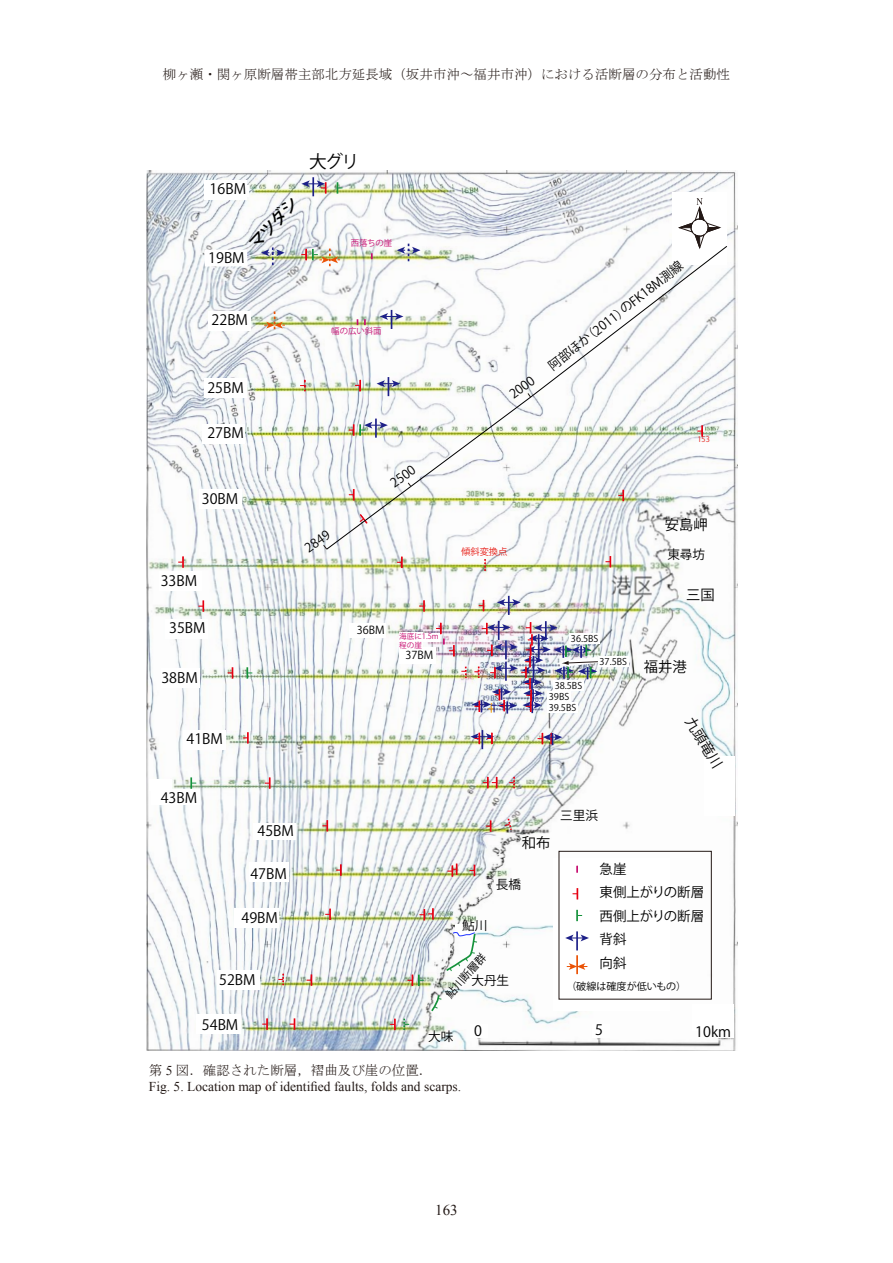
<style>
.page{position:relative;width:893px;height:1263px;background:#fff}
.page>*{position:absolute;margin:0;border:0;box-sizing:border-box;transform-origin:0 0}
.t1{font:17.7px "Koz Go Pro";color:#000}
.t2{font:500 16.8px "Koz Go Pro";color:#000}
.t3{font:15px "Times New Roman";color:#231916}
.t4{font:14.25px "Koz Go Pro";color:#000}
.t5{font:13.5px "MS Mincho";color:#231916}
.t6{font:13.5px "Times New Roman";color:#231916}
.t7{font:13.5px/23.5px "Koz Go Pro";color:#000}
.t8{font:12.6px "Koz Go Pro";color:#000}
.t9{font:10.95px "Koz Go Pro";color:#000}
.t10{font:10.05px "Koz Go Pro";color:#000}
.t11{font:9.3px/11.4px "Koz Go Pro";color:#000}
.t12{font:9.3px "Koz Go Pro";color:#e71f19}
.t13{font:8.4px "Koz Go Pro";color:#c70d71}
.t14{font:7.5px "Koz Go Pro";color:#c70d71}
.t15{font:7.5px "Koz Go Pro";color:#e71f19}
.t16{font:6.75px "Koz Go Pro";color:#1d2088}
.s1{font-family:"Times New Roman"}
</style>
<div class="page">
<img style="left:146px;top:170px;width:591px;height:881px">
<div style="left:470px;top:1024px;width:17px;height:14px;background:#fff"></div>
<div style="left:593px;top:1024px;width:17px;height:14px;background:#fff"></div>
<div style="left:716px;top:1024px;width:17px;height:14px;background:#fff"></div>
<div style="left:455px;top:924px;width:20px;height:13px;background:#fff"></div>
<div style="left:704px;top:756px;width:30px;height:59px;background:#fff"></div>
<div style="left:692px;top:1004px;width:42px;height:26px;background:#fff"></div>
<div style="left:249px;top:863px;width:39px;height:19px;background:#fff"></div>
<div style="left:254px;top:823px;width:42px;height:16px;background:#fff"></div>
<div style="left:149px;top:779px;width:23px;height:12px;background:#fff"></div>
<div style="left:151px;top:789px;width:49px;height:16px;background:#fff"></div>
<div style="left:216px;top:185px;width:33px;height:11px;background:#fff"></div>
<svg style="left:261px;top:247px;width:24px;height:19px"></svg>
<svg style="left:397px;top:244px;width:23px;height:1px"></svg>
<svg style="left:509px;top:777px;width:6px;height:11px"></svg>
<svg style="left:504px;top:817px;width:9px;height:15px"></svg>
<svg style="left:336px;top:864px;width:6px;height:12px"></svg>
<svg style="left:470px;top:865px;width:5px;height:11px"></svg>
<svg style="left:278px;top:974px;width:6px;height:11px"></svg>
<svg style="left:307px;top:974px;width:5px;height:12px"></svg>
<svg style="left:262px;top:1018px;width:6px;height:12px"></svg>
<svg style="left:290px;top:1018px;width:5px;height:12px"></svg>
<div style="left:183px;top:730px;width:43px;height:19px;background:#fff"></div>
<div style="left:161px;top:668px;width:39px;height:19px;background:#fff"></div>
<div style="left:165px;top:619px;width:43px;height:19px;background:#fff"></div>
<div style="left:159px;top:571px;width:43px;height:19px;background:#fff"></div>
<div style="left:199px;top:489px;width:43px;height:19px;background:#fff"></div>
<div style="left:202px;top:424px;width:43px;height:19px;background:#fff"></div>
<div style="left:204px;top:379px;width:43px;height:19px;background:#fff"></div>
<div style="left:208px;top:311px;width:43px;height:19px;background:#fff"></div>
<svg style="left:204px;top:250px;width:44px;height:16px"></svg>
<div style="left:204px;top:180px;width:43px;height:19px;background:#fff"></div>
<div style="left:234px;top:908px;width:44px;height:19px;background:#fff"></div>
<div style="left:217px;top:971px;width:43px;height:19px;background:#fff"></div>
<div style="left:196px;top:1014px;width:45px;height:19px;background:#fff"></div>
<svg style="left:430px;top:993px;width:12px;height:20px"></svg>
<div style="left:672px;top:192px;width:55px;height:73px;background:#fff"></div>
<svg style="left:678px;top:198px;width:43px;height:47px"></svg>
<svg style="left:484px;top:559px;width:2px;height:12px"></svg>
<svg style="left:301px;top:177px;width:26px;height:19px"></svg>
<svg style="left:337px;top:182px;width:5px;height:12px"></svg>
<svg style="left:301px;top:249px;width:25px;height:18px"></svg>
<svg style="left:264px;top:311px;width:21px;height:19px"></svg>
<svg style="left:300px;top:380px;width:6px;height:11px"></svg>
<svg style="left:178px;top:556px;width:6px;height:12px"></svg>
<svg style="left:397px;top:557px;width:6px;height:11px"></svg>
<svg style="left:606px;top:556px;width:5px;height:11px"></svg>
<svg style="left:479px;top:600px;width:5px;height:11px"></svg>
<svg style="left:419px;top:600px;width:6px;height:12px"></svg>
<svg style="left:198px;top:600px;width:6px;height:12px"></svg>
<svg style="left:497px;top:596px;width:24px;height:19px"></svg>
<svg style="left:436px;top:623px;width:19px;height:33px"></svg>
<svg style="left:228px;top:667px;width:5px;height:12px"></svg>
<svg style="left:246px;top:667px;width:6px;height:12px"></svg>
<svg style="left:243px;top:732px;width:6px;height:11px"></svg>
<svg style="left:470px;top:730px;width:24px;height:19px"></svg>
<svg style="left:538px;top:733px;width:24px;height:12px"></svg>
<svg style="left:190px;top:777px;width:6px;height:12px"></svg>
<svg style="left:265px;top:777px;width:6px;height:12px"></svg>
<svg style="left:483px;top:777px;width:14px;height:11px"></svg>
<svg style="left:322px;top:820px;width:6px;height:11px"></svg>
<svg style="left:486px;top:820px;width:5px;height:12px"></svg>
<svg style="left:448px;top:863px;width:9px;height:14px"></svg>
<svg style="left:420px;top:908px;width:14px;height:12px"></svg>
<svg style="left:325px;top:909px;width:6px;height:11px"></svg>
<svg style="left:408px;top:974px;width:16px;height:12px"></svg>
<svg style="left:390px;top:1019px;width:6px;height:11px"></svg>
<svg style="left:403px;top:1019px;width:6px;height:11px"></svg>
<div style="left:349px;top:623px;width:37px;height:14px;background:#fff"></div>
<div style="left:399px;top:648px;width:36px;height:16px;background:#fff"></div>
<div style="left:399px;top:632px;width:24px;height:18px;background:#fff"></div>
<div style="left:422px;top:633px;width:17px;height:8px;background:#fff"></div>
<div style="left:598px;top:656px;width:30px;height:11px;background:#fff"></div>
<img style="left:461px;top:621px;width:139px;height:93px">
<div style="left:553px;top:680px;width:30px;height:11px;background:#fff"></div>
<div style="left:547px;top:691px;width:24px;height:11px;background:#fff"></div>
<div style="left:547px;top:702px;width:30px;height:10px;background:#fff"></div>
<div style="left:553px;top:858px;width:116px;height:153px;background:#fff"></div>
<svg style="left:573px;top:888px;width:5px;height:11px"></svg>
<svg style="left:576px;top:910px;width:6px;height:11px"></svg>
<svg style="left:576px;top:866px;width:2px;height:7px"></svg>
<svg style="left:565px;top:931px;width:24px;height:43px"></svg>
<svg style="left:444px;top:932px;width:34px;height:40px"></svg>
<svg style="left:322px;top:544px;width:4px;height:6px"></svg>
<svg style="left:326px;top:245px;width:402px;height:305px"></svg>
<svg style="left:527px;top:392px;width:5px;height:6px"></svg>
<p class="t5" style="left:163px;top:67px;width:569px">柳ヶ瀬・関ヶ原断層帯主部北方延長域（坂井市沖～福井市沖）における活断層の分布と活動性</p>
<p class="t4" style="left:210px;top:179px;width:38px">16BM</p>
<p class="t2" style="left:244px;top:239px;width:65px;rotate:-47deg">マツダシ</p>
<p class="t4" style="left:208px;top:248px;width:38px">19BM</p>
<p class="t1" style="left:309px;top:150px;width:52px">大グリ</p>
<p class="t13" style="left:351px;top:238px;width:43px">西落ちの崖</p>
<p class="t4" style="left:212px;top:311px;width:38px">22BM</p>
<p class="t4" style="left:207px;top:379px;width:38px">25BM</p>
<p class="t4" style="left:207px;top:423px;width:38px">27BM</p>
<p class="t4" style="left:202px;top:490px;width:38px">30BM</p>
<p class="t13" style="left:331px;top:326px;width:52px">幅の広い斜面</p>
<p class="t8" style="left:387px;top:478px;width:29px;rotate:-36deg">2500</p>
<p class="t4" style="left:161px;top:571px;width:38px">33BM</p>
<p class="t8" style="left:301px;top:542px;width:29px;rotate:-35deg">2849</p>
<p class="t8" style="left:506px;top:389px;width:29px;rotate:-37deg">2000</p>
<p class="t8" style="left:545px;top:360px;width:169px;rotate:-38deg">阿部ほか（2011）のFK18M測線</p>
<p class="t15" style="left:697px;top:435px;width:14px">153</p>
<p class="t12" style="left:461px;top:546px;width:48px">傾斜変換点</p>
<p class="t4" style="left:665px;top:515px;width:44px">安島岬</p>
<p class="t8" style="left:667px;top:547px;width:39px">東尋坊</p>
<p class="t4" style="left:686px;top:585px;width:30px">三国</p>
<p class="t4" style="left:169px;top:619px;width:38px">35BM</p>
<p class="t4" style="left:161px;top:668px;width:38px">38BM</p>
<p class="t4" style="left:187px;top:729px;width:38px">41BM</p>
<p class="t4" style="left:161px;top:788px;width:38px">43BM</p>
<p class="t4" style="left:257px;top:821px;width:38px">45BM</p>
<p class="t4" style="left:250px;top:864px;width:38px">47BM</p>
<p class="t4" style="left:242px;top:909px;width:38px">49BM</p>
<p class="t4" style="left:219px;top:971px;width:38px">52BM</p>
<p class="t4" style="left:202px;top:1015px;width:38px">54BM</p>
<p class="t9" style="left:357px;top:623px;width:29px">36BM</p>
<p class="t14" style="left:399px;top:631px;width:41px">海底に1.5m</p>
<p class="t11" style="left:571px;top:633px;width:29px">36.5BS</p>
<p class="t14" style="left:399px;top:640px;width:24px">程の崖</p>
<p class="t9" style="left:405px;top:648px;width:29px">37BM</p>
<p class="t11" style="left:549px;top:680px;width:35px;text-indent:6px">38.5BS<br>39BS</p>
<p class="t11" style="left:549px;top:702px;width:29px">39.5BS</p>
<p class="t16" style="left:531px;top:696px;width:14px">10.7</p>
<p class="t11" style="left:599px;top:656px;width:29px">37.5BS</p>
<p class="t4" style="left:644px;top:657px;width:44px">福井港</p>
<p class="t4" style="left:697px;top:713px;width:59px;rotate:59deg">九頭竜川</p>
<p class="t4" style="left:522px;top:834px;width:30px">和布</p>
<p class="t8" style="left:496px;top:876px;width:27px">長橋</p>
<p class="t8" style="left:462px;top:917px;width:27px">鮎川</p>
<p class="t9" style="left:442px;top:991px;width:56px;rotate:-49deg">鮎川断層群</p>
<p class="t8" style="left:471px;top:972px;width:39px">大丹生</p>
<p class="t8" style="left:560px;top:807px;width:39px">三里浜</p>
<p class="t7" style="left:600px;top:857px;width:106px">急崖<br>東側上がりの断層西側上がりの断層背斜<br>向斜</p>
<p class="t10" style="left:566px;top:980px;width:121px">（破線は確度が低いもの）</p>
<p class="t8" style="left:428px;top:1028px;width:27px">大味</p>
<p class="t4" style="left:474px;top:1021px;width:9px">0</p>
<p class="t4" style="left:595px;top:1021px;width:9px">5</p>
<p class="t4" style="left:695px;top:1022px;width:37px">10km</p>
<p class="t5" style="left:149px;top:1063px;width:285px">第 <span class="s1">5</span> 図．確認された断層，褶曲及び崖の位置．</p>
<p class="t6" style="left:149px;top:1077px;width:314px">Fig. 5. Location map of identified faults, folds and scarps.</p>
<p class="t3" style="left:435px;top:1200px;width:24px">163</p>
</div>
